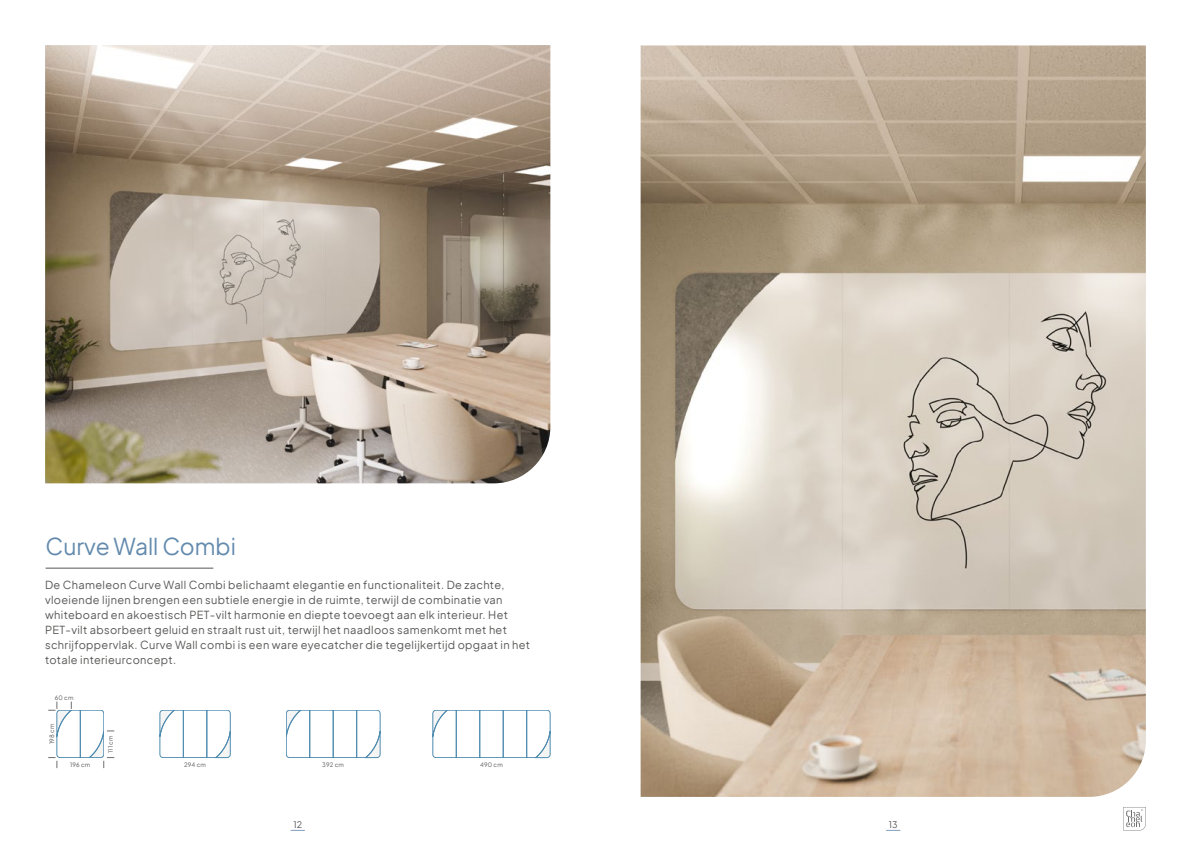
<style>
.page{position:relative;width:1191px;height:842px;background:#fff}
.page>*{position:absolute;margin:0;border:0;box-sizing:border-box;transform-origin:0 0}
.t1{font:23px "Plus Jakarta Sans";color:#638aad}
.t2{font:11px/15px "Plus Jakarta Sans";letter-spacing:.03em;color:#575756}
.t3{font:9px "Plus Jakarta Sans";color:#575756}
.t4{font:6px "Plus Jakarta Sans";letter-spacing:.03em;color:#575756}
</style>
<div class="page">
<svg style="left:291px;top:830px;width:14px;height:1px"></svg>
<svg style="left:886px;top:830px;width:14px;height:1px"></svg>
<svg style="left:1123px;top:807px;width:22px;height:23px"></svg>
<img style="left:45px;top:45px;width:505px;height:438px">
<hr style="left:46px;top:568px;width:167px;height:1px;background:#575756">
<img style="left:640px;top:45px;width:505px;height:752px">
<svg style="left:207px;top:710px;width:23px;height:48px"></svg>
<svg style="left:160px;top:710px;width:23px;height:48px"></svg>
<div style="left:183px;top:710px;width:24px;height:48px;border:1px solid #4e8bb0"></div>
<svg style="left:357px;top:710px;width:23px;height:48px"></svg>
<svg style="left:286px;top:710px;width:24px;height:48px"></svg>
<div style="left:310px;top:710px;width:23px;height:48px;border:1px solid #4e8bb0"></div>
<div style="left:333px;top:710px;width:24px;height:48px;border:1px solid #4e8bb0"></div>
<svg style="left:527px;top:710px;width:23px;height:48px"></svg>
<svg style="left:433px;top:710px;width:23px;height:48px"></svg>
<div style="left:456px;top:710px;width:24px;height:48px;border:1px solid #4e8bb0"></div>
<div style="left:479px;top:710px;width:24px;height:48px;border:1px solid #4e8bb0"></div>
<div style="left:503px;top:710px;width:24px;height:48px;border:1px solid #4e8bb0"></div>
<svg style="left:48px;top:701px;width:66px;height:67px"></svg>
<h1 class="t1" style="left:46px;top:528px;width:192px">Curve Wall Combi</h1>
<p class="t2" style="left:45px;top:577px;width:486px">De Chameleon Curve Wall Combi belichaamt elegantie en functionaliteit. De zachte, vloeiende lijnen brengen een subtiele energie in de ruimte, terwijl de combinatie van whiteboard en akoestisch PET-vilt harmonie en diepte toevoegt aan elk interieur. Het PET-vilt absorbeert geluid en straalt rust uit, terwijl het naadloos samenkomt met het schrijfoppervlak. Curve Wall combi is een ware eyecatcher die tegelijkertijd opgaat in het totale interieurconcept.</p>
<p class="t4" style="left:55px;top:692px;width:20px">60 cm</p>
<p class="t4" style="left:47px;top:744px;width:22px;rotate:-90deg">198 cm</p>
<p class="t4" style="left:106px;top:753px;width:19px;rotate:-90deg">111 cm</p>
<p class="t4" style="left:70px;top:759px;width:22px">196 cm</p>
<p class="t4" style="left:184px;top:759px;width:23px">294 cm</p>
<p class="t4" style="left:322px;top:759px;width:23px">392 cm</p>
<p class="t4" style="left:480px;top:759px;width:24px">490 cm</p>
<p class="t3" style="left:293px;top:817px;width:10px">12</p>
<p class="t3" style="left:889px;top:817px;width:10px">13</p>
</div>
